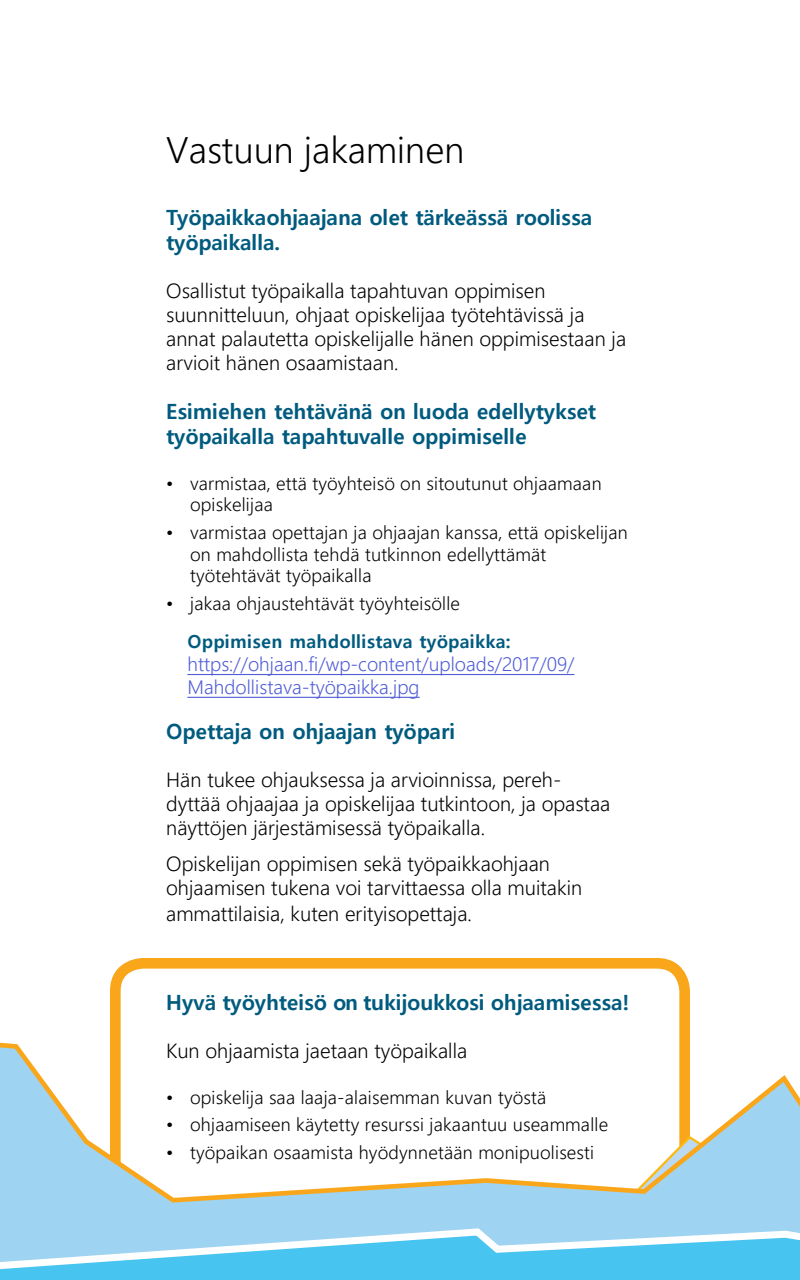
<style>
.page{position:relative;width:800px;height:1280px;background:#fff}
.page>*{position:absolute;margin:0;border:0;box-sizing:border-box;transform-origin:0 0}
.t1{font:300 36px "Malgun Gothic";color:#000}
.t2{font:700 21px/25.2px "Malgun Gothic";color:#005b7f}
.t3{font:300 20px/24px "Malgun Gothic";color:#000}
.t4{font:300 19px/22.8px "Malgun Gothic";color:#4f5cd6}
.t5{font:300 18px/21.6px "Malgun Gothic";letter-spacing:.01em;color:#000}
.t6{font:700 18px "Malgun Gothic";letter-spacing:.02em;color:#005b7f}
</style>
<div class="page">
<div style="left:110px;top:958px;width:580px;height:317px;border:11px solid #faa61a;border-radius:28px"></div>
<svg style="left:0;top:1032px;width:800px;height:102px"></svg>
<svg style="left:0;top:1134px;width:800px;height:91px"></svg>
<svg style="left:0;top:1225px;width:800px;height:55px;background:#7ad0f2"></svg>
<hr style="left:187px;top:674px;width:387px;height:1px;background:#4f5cd6">
<hr style="left:187px;top:697px;width:233px;height:1px;background:#4f5cd6">
<h1 class="t1" style="left:166px;top:129px;width:300px">Vastuun jakaminen</h1>
<p class="t2" style="left:166px;top:205px;width:428px">Työpaikkaohjaajana olet tärkeässä roolissa työpaikalla.</p>
<p class="t3" style="left:166px;top:279px;width:462px">Osallistut työpaikalla tapahtuvan oppimisen suunnitteluun, ohjaat opiskelijaa työtehtävissä ja annat palautetta opiskelijalle hänen oppimisestaan ja arvioit hänen osaamistaan.</p>
<p class="t2" style="left:166px;top:399px;width:431px">Esimiehen tehtävänä on luoda edellytykset työpaikalla tapahtuvalle oppimiselle</p>
<p class="t5" style="left:190px;top:473px;width:413px;text-indent:-24px">• varmistaa, että työyhteisö on sitoutunut ohjaamaan opiskelijaa</p>
<p class="t5" style="left:190px;top:522px;width:439px;text-indent:-24px">• varmistaa opettajan ja ohjaajan kanssa, että opiskelijan on mahdollista tehdä tutkinnon edellyttämät työtehtävät työpaikalla</p>
<p class="t5" style="left:166px;top:593px;width:295px">• jakaa ohjaustehtävät työyhteisölle</p>
<p class="t6" style="left:187px;top:631px;width:325px">Oppimisen mahdollistava työpaikka:</p>
<p class="t4" style="left:187px;top:653px;width:389px">https://ohjaan.fi/wp-content/uploads/2017/09/<br>Mahdollistava-työpaikka.jpg</p>
<p class="t2" style="left:166px;top:719px;width:290px">Opettaja on ohjaajan työpari</p>
<p class="t3" style="left:166px;top:768px;width:446px">Hän tukee ohjauksessa ja arvioinnissa, pereh&shy;dyttää ohjaajaa ja opiskelijaa tutkintoon, ja opastaa näyttöjen järjestämisessä työpaikalla.</p>
<p class="t3" style="left:166px;top:852px;width:418px;line-height:24.6px">Opiskelijan oppimisen sekä työpaikkaohjaan ohjaamisen tukena voi tarvittaessa olla muitakin ammattilaisia, kuten erityisopettaja.</p>
<p class="t2" style="left:166px;top:990px;width:465px">Hyvä työyhteisö on tukijoukkosi ohjaamisessa!</p>
<p class="t3" style="left:166px;top:1039px;width:303px">Kun ohjaamista jaetaan työpaikalla</p>
<p class="t5" style="left:166px;top:1086px;width:382px">• opiskelija saa laaja-alaisemman kuvan työstä</p>
<p class="t5" style="left:166px;top:1114px;width:444px">• ohjaamiseen käytetty resurssi jakaantuu useammalle</p>
<p class="t5" style="left:166px;top:1142px;width:430px">• työpaikan osaamista hyödynnetään monipuolisesti</p>
</div>
